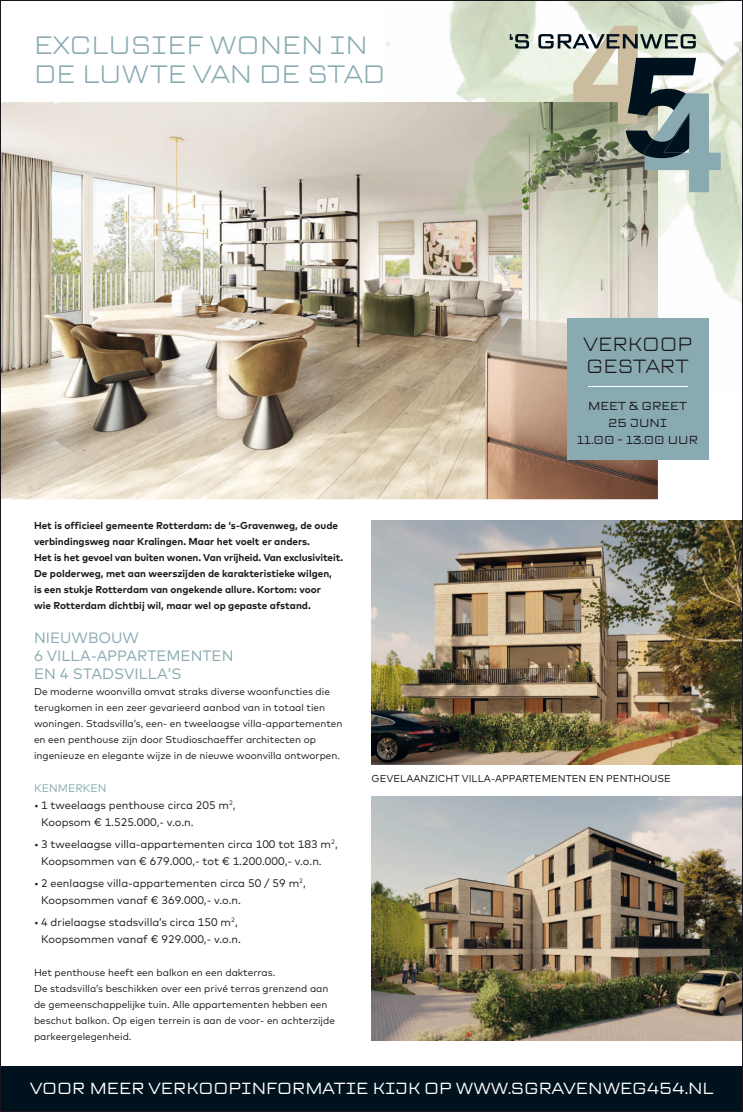
<style>
.page{position:relative;width:743px;height:1112px;background:#fff}
.page>*{position:absolute;margin:0;border:0;box-sizing:border-box;transform-origin:0 0}
.t1{font:300 25px/29px "TT Lakes Neue Ext";color:#89aab1}
.t2{font:300 19px/22px "TT Lakes Neue Ext";color:#1a171c}
.t3{font:16px "TT Lakes Neue Ext";color:#fff}
.t4{font:15px/18px "Mark";color:#89aab1}
.t5{font:11.5px/17px "TT Lakes Neue Ext";color:#1a171c;text-align:center}
.t6{font:11px/17px "Mark";color:#1a171c}
.t7{font:11px "Mark";color:#89aab1}
.t8{font:10px/16px "Mark";color:#1a171c}
.t9{font:700 10px/16px "Mark";color:#1a171c}
</style>
<div class="page">
<img style="left:0;top:0;width:743px;height:1111px">
<h1 class="t1" style="left:34px;top:30px;width:353px">EXCLUSIEF WONEN IN<br>DE LUWTE VAN DE STAD</h1>
<h2 class="t2" style="left:583px;top:333px;width:110px">VERKOOP<br>GESTART</h2>
<p class="t5" style="left:577px;top:397px;width:123px">MEET &amp; GREET<br>25 JUNI<br>11.00 - 13.00 UUR</p>
<p class="t9" style="left:34px;top:517px;width:311px">Het is officieel gemeente Rotterdam: de ‘s-Gravenweg, de oude verbindingsweg naar Kralingen. Maar het voelt er anders.<br>Het is het gevoel van buiten wonen. Van vrijheid. Van exclusiviteit.<br>De polderweg, met aan weerszijden de karakteristieke wilgen,<br>is een stukje Rotterdam van ongekende allure. Kortom: voor<br>wie Rotterdam dichtbij wil, maar wel op gepaste afstand.</p>
<h3 class="t4" style="left:34px;top:629px;width:201px">NIEUWBOUW<br>6 VILLA-APPARTEMENTEN<br>EN 4 STADSVILLA’S</h3>
<p class="t8" style="left:34px;top:684px;width:310px">De moderne woonvilla omvat straks diverse woonfuncties die terugkomen in een zeer gevarieerd aanbod van in totaal tien woningen. Stadsvilla’s, een- en tweelaagse villa-appartementen en een penthouse zijn door Studioschaeffer architecten op ingenieuze en elegante wijze in de nieuwe woonvilla ontworpen.</p>
<p class="t7" style="left:34px;top:783px;width:74px">KENMERKEN</p>
<p class="t6" style="left:34px;top:797px;width:203px">ï 1 tweelaags penthouse circa 205 m<sup>2</sup>,</p>
<p class="t6" style="left:41px;top:814px;width:154px">Koopsom € 1.525.000,- v.o.n.</p>
<p class="t6" style="left:41px;top:836px;width:298px;text-indent:-7px">ï 3 tweelaagse villa-appartementen circa 100 tot 183 m<sup>2</sup>,<br>Koopsommen van € 679.000,- tot € 1.200.000,- v.o.n.</p>
<p class="t6" style="left:41px;top:875px;width:266px;text-indent:-7px">ï 2 eenlaagse villa-appartementen circa 50 / 59 m<sup>2</sup>,<br>Koopsommen vanaf € 369.000,- v.o.n.</p>
<p class="t6" style="left:41px;top:914px;width:201px;text-indent:-7px">ï 4 drielaagse stadsvilla’s circa 150 m<sup>2</sup>,<br>Koopsommen vanaf € 929.000,- v.o.n.</p>
<p class="t8" style="left:34px;top:965px;width:302px">Het penthouse heeft een balkon en een dakterras.<br>De stadsvilla’s beschikken over een privé terras grenzend aan de gemeenschappelijke tuin. Alle appartementen hebben een beschut balkon. Op eigen terrein is aan de voor- en achterzijde parkeergelegenheid.</p>
<p class="t8" style="left:371px;top:771px;width:301px">GEVELAANZICHT VILLA-APPARTEMENTEN EN PENTHOUSE</p>
<h3 class="t3" style="left:30px;top:1078px;width:685px">VOOR MEER VERKOOPINFORMATIE KĲK OP WWW.SGRAVENWEG454.NL</h3>
</div>
